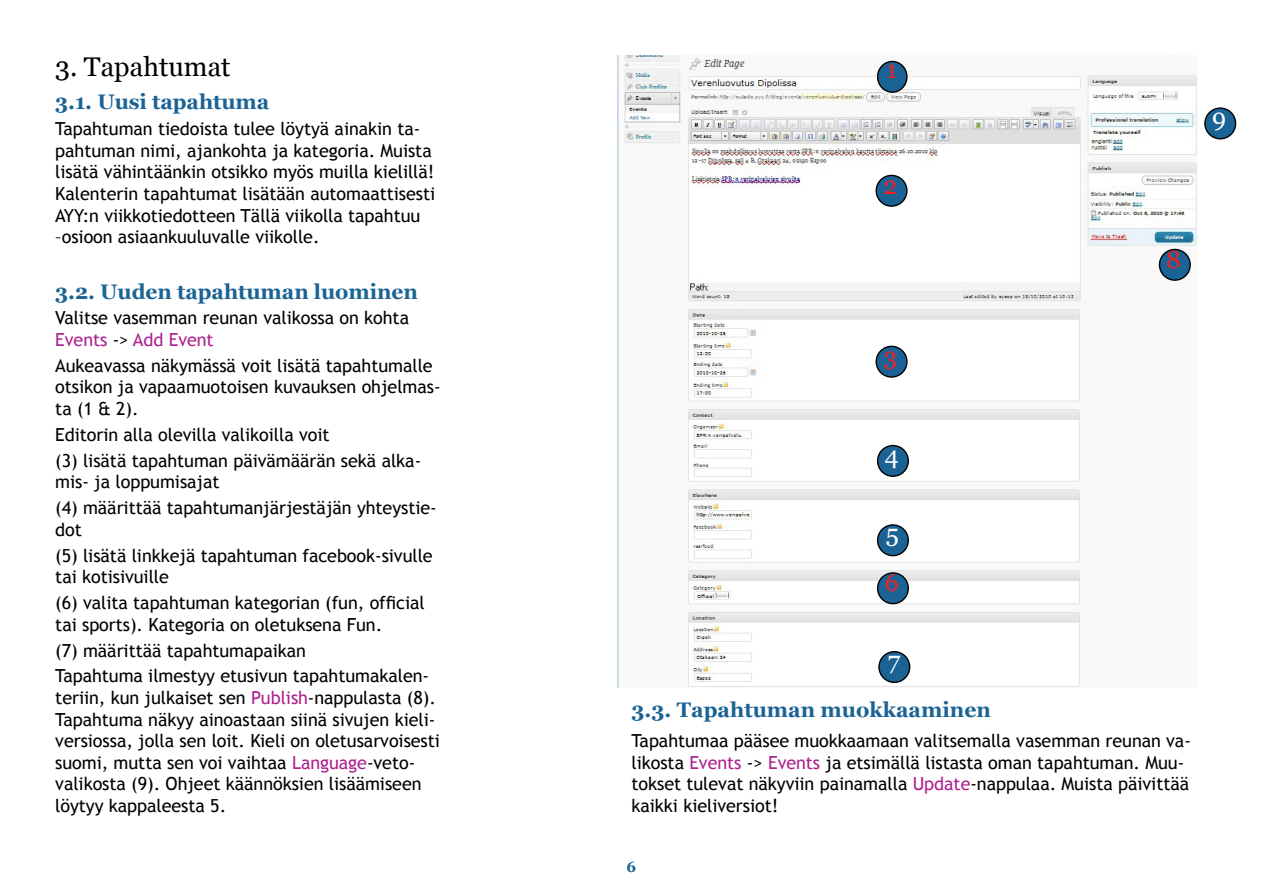
<style>
.page{position:relative;width:1263px;height:893px;background:#fff}
.page>*{position:absolute;margin:0;border:0;box-sizing:border-box;transform-origin:0 0}
.t1{font:27px "Georgia";color:#000}
.t2{font:24.9px "Georgia";color:#ed2124}
.t3{font:24.9px "Georgia";color:#fff}
.t4{font:700 21px "Georgia";letter-spacing:-.005em;color:#1b6395}
.t5{font:18px/21.6px "Trebuchet MS";letter-spacing:-.005em;color:#000}
.t6{font:700 15px "Georgia";color:#1b6395}
.s1{color:#ad208e}
</style>
<div class="page">
<img style="left:618px;top:55px;width:579px;height:633px">
<div style="left:878px;top:573px;width:30px;height:31px;background:#1b6395;border-radius:50%"></div>
<div style="left:877px;top:572px;width:32px;height:32px;border:1px solid #000;border-radius:50%"></div>
<div style="left:878px;top:61px;width:29px;height:31px;background:#1b6395;border-radius:50%"></div>
<div style="left:877px;top:61px;width:31px;height:32px;border:1px solid #000;border-radius:50%"></div>
<div style="left:876px;top:175px;width:31px;height:31px;background:#1b6395;border-radius:50%"></div>
<div style="left:875px;top:175px;width:32px;height:32px;border:1px solid #000;border-radius:50%"></div>
<div style="left:876px;top:346px;width:31px;height:31px;background:#1b6395;border-radius:50%"></div>
<div style="left:875px;top:346px;width:32px;height:32px;border:1px solid #000;border-radius:50%"></div>
<div style="left:878px;top:446px;width:30px;height:30px;background:#1b6395;border-radius:50%"></div>
<div style="left:877px;top:445px;width:32px;height:32px;border:1px solid #000;border-radius:50%"></div>
<div style="left:878px;top:525px;width:30px;height:31px;background:#1b6395;border-radius:50%"></div>
<div style="left:877px;top:524px;width:32px;height:32px;border:1px solid #000;border-radius:50%"></div>
<div style="left:879px;top:652px;width:31px;height:30px;background:#1b6395;border-radius:50%"></div>
<div style="left:878px;top:651px;width:32px;height:32px;border:1px solid #000;border-radius:50%"></div>
<div style="left:1159px;top:249px;width:31px;height:31px;background:#1b6395;border-radius:50%"></div>
<div style="left:1159px;top:249px;width:32px;height:32px;border:1px solid #000;border-radius:50%"></div>
<div style="left:1205px;top:108px;width:30px;height:31px;background:#1b6395;border-radius:50%"></div>
<div style="left:1204px;top:107px;width:32px;height:32px;border:1px solid #000;border-radius:50%"></div>
<h1 class="t1" style="left:55px;top:50px;width:177px">3. Tapahtumat</h1>
<p class="t4" style="left:55px;top:89px;width:216px">3.1. Uusi tapahtuma</p>
<p class="t5" style="left:55px;top:118px;width:382px">Tapahtuman tiedoista tulee löytyä ainakin ta&shy;pahtuman nimi, ajankohta ja kategoria. Muista lisätä vähintäänkin otsikko myös muilla kielillä!<br>Kalenterin tapahtumat lisätään automaattisesti AYY:n viikkotiedotteen Tällä viikolla tapahtuu –osioon asiaankuuluvalle viikolle.</p>
<p class="t4" style="left:55px;top:278px;width:364px">3.2. Uuden tapahtuman luominen</p>
<p class="t5" style="left:55px;top:307px;width:355px">Valitse vasemman reunan valikossa on kohta<br><span class="s1">Events</span> -&gt; <span class="s1">Add Event</span></p>
<p class="t5" style="left:55px;top:355px;width:387px">Aukeavassa näkymässä voit lisätä tapahtumalle otsikon ja vapaamuotoisen kuvauksen ohjelmas&shy;ta (1 &amp; 2).</p>
<p class="t5" style="left:55px;top:422px;width:367px;line-height:25.8px">Editorin alla olevilla valikoilla voit<br>(3) lisätä tapahtuman päivämäärän sekä alka-</p>
<p class="t5" style="left:55px;top:469px;width:383px;line-height:25.8px">mis- ja loppumisajat<br>(4) määrittää tapahtumanjärjestäjän yhteystie-</p>
<p class="t5" style="left:55px;top:517px;width:379px;line-height:25.8px">dot<br>(5) lisätä linkkejä tapahtuman facebook-sivulle</p>
<p class="t5" style="left:55px;top:564px;width:371px;line-height:25.8px">tai kotisivuille<br>(6) valita tapahtuman kategorian (fun, official</p>
<p class="t5" style="left:55px;top:612px;width:375px;line-height:25.8px">tai sports). Kategoria on oletuksena Fun.<br>(7) määrittää tapahtumapaikan<br>Tapahtuma ilmestyy etusivun tapahtumakalen-</p>
<p class="t5" style="left:55px;top:687px;width:386px">teriin, kun julkaiset sen <span class="s1">Publish</span>-nappulasta (8).<br>Tapahtuma näkyy ainoastaan siinä sivujen kieli&shy;versiossa, jolla sen loit. Kieli on oletusarvoisesti suomi, mutta sen voi vaihtaa <span class="s1">Language</span>-veto&shy;valikosta (9). Ohjeet käännöksien lisäämiseen löytyy kappaleesta 5.</p>
<h2 class="t2" style="left:886px;top:55px;width:12px">1</h2>
<h2 class="t2" style="left:883px;top:170px;width:15px">2</h2>
<h2 class="t3" style="left:1212px;top:103px;width:16px">9</h2>
<h2 class="t2" style="left:1166px;top:244px;width:16px">8</h2>
<h2 class="t2" style="left:883px;top:341px;width:15px">3</h2>
<h2 class="t3" style="left:885px;top:440px;width:16px">4</h2>
<h2 class="t3" style="left:886px;top:518px;width:15px">5</h2>
<h2 class="t2" style="left:885px;top:568px;width:16px">6</h2>
<h2 class="t3" style="left:888px;top:645px;width:14px">7</h2>
<p class="t4" style="left:631px;top:696px;width:361px">3.3. Tapahtuman muokkaaminen</p>
<p class="t5" style="left:631px;top:730px;width:561px">Tapahtumaa pääsee muokkaamaan valitsemalla vasemman reunan va&shy;likosta <span class="s1">Events</span> -&gt; <span class="s1">Events</span> ja etsimällä listasta oman tapahtuman. Muu&shy;tokset tulevat näkyviin painamalla <span class="s1">Update</span>-nappulaa. Muista päivittää kaikki kieliversiot!</p>
<p class="t6" style="left:627px;top:858px;width:11px">6</p>
</div>
